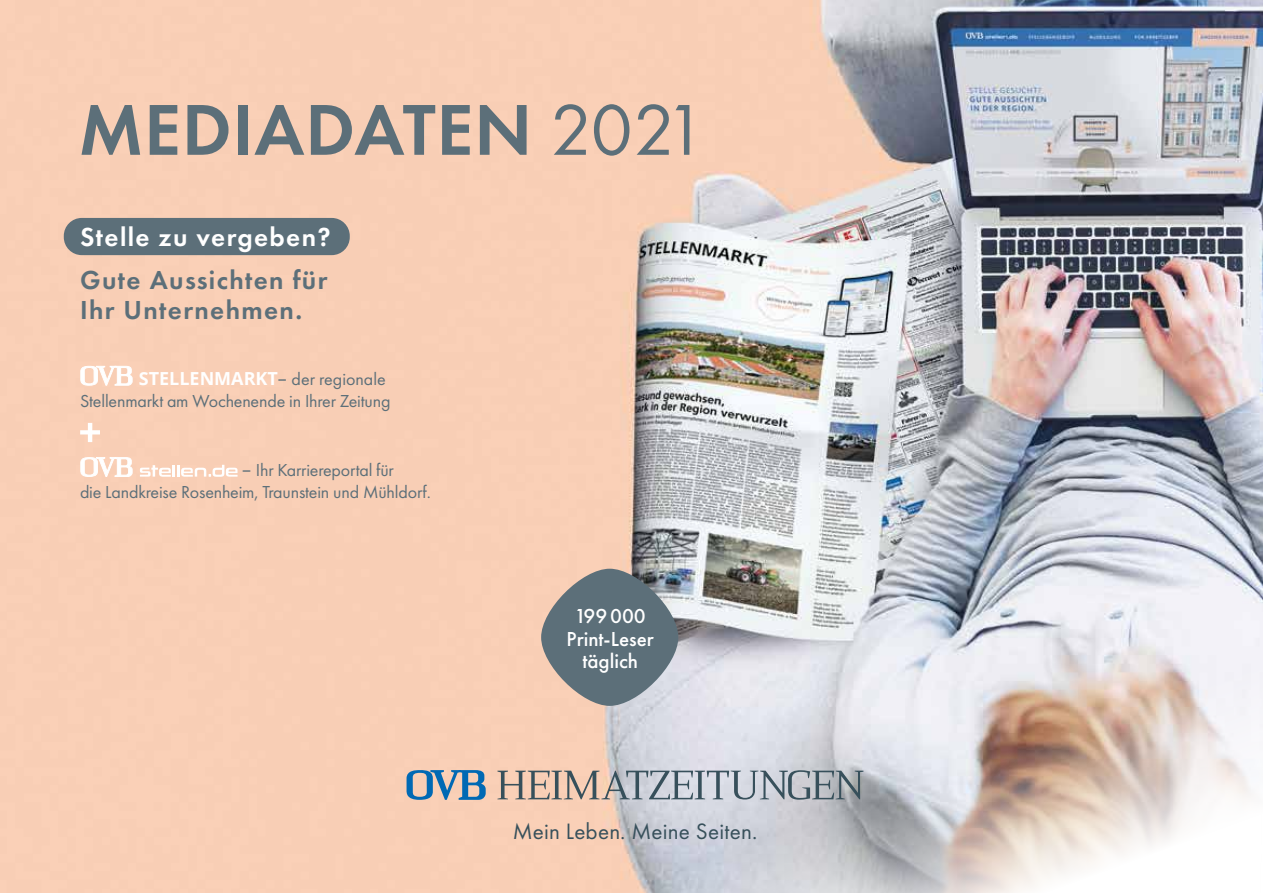
<style>
.page{position:relative;width:1263px;height:893px;background:#fff}
.page>*{position:absolute;margin:0;border:0;box-sizing:border-box;transform-origin:0 0}
.t1{font:600 74.55px "Futura PT";letter-spacing:.01em;color:#5c6f79}
.t2{font:600 27px/30px "Futura PT";letter-spacing:.05em;color:#5c6f79}
.t3{font:600 27px "Futura PT";letter-spacing:.05em;color:#fff}
.t4{font:23.1px "Futura PT";letter-spacing:.01em;color:#37505b}
.t5{font:500 21px/22.5px "Futura PT";color:#fff;text-align:center}
.t6{font:18px/21.6px "Futura PT";letter-spacing:-.01em;color:#5c6f79}
.t7{font:700 18px "Open Sans";color:#fff}
.s1{font-weight:400}
.s2{font-weight:400;color:#5c6f79}
.s3{font-family:"Futura PT";font-weight:400;color:#5c6f79}
.s4{font-family:"Open Sans"}
</style>
<div class="page">
<img style="left:0;top:0;width:1263px;height:893px">
<svg style="left:406px;top:770px;width:80px;height:30px;background:#849fb4"></svg>
<svg style="left:497px;top:770px;width:366px;height:30px;background:#aeadae"></svg>
<div style="left:541px;top:569px;width:137px;height:137px;background:#5c6f79;border-radius:69px"></div>
<div style="left:64px;top:218px;width:286px;height:37px;background:#5c6f79;border-radius:18px"></div>
<svg style="left:80px;top:366px;width:53px;height:19px"></svg>
<svg style="left:80px;top:423px;width:20px;height:19px"></svg>
<svg style="left:80px;top:457px;width:53px;height:19px"></svg>
<svg style="left:140px;top:465px;width:98px;height:11px"></svg>
<h1 class="t1" style="left:78px;top:83px;width:629px">MEDIADATEN <span class="s1">2021</span></h1>
<h2 class="t3" style="left:80px;top:220px;width:252px">Stelle zu vergeben?</h2>
<h2 class="t2" style="left:80px;top:264px;width:249px">Gute Aussichten für<br>Ihr Unternehmen.</h2>
<p class="t7" style="left:139px;top:366px;width:248px">STELLENMARKT<span class="s2">–</span> <span class="s3">der regionale</span></p>
<p class="t6" style="left:80px;top:390px;width:312px">Stellenmarkt am Wochenende in Ihrer Zeitung</p>
<p class="t6" style="left:80px;top:459px;width:352px;text-indent:162px"><span class="s4">–</span> Ihr Karriereportal für<br>die Landkreise Rosenheim, Traunstein und Mühldorf.</p>
<p class="t5" style="left:567px;top:605px;width:89px">199000<br>Print-Leser täglich</p>
<p class="t4" style="left:513px;top:818px;width:246px">Mein Leben. Meine Seiten.</p>
</div>
